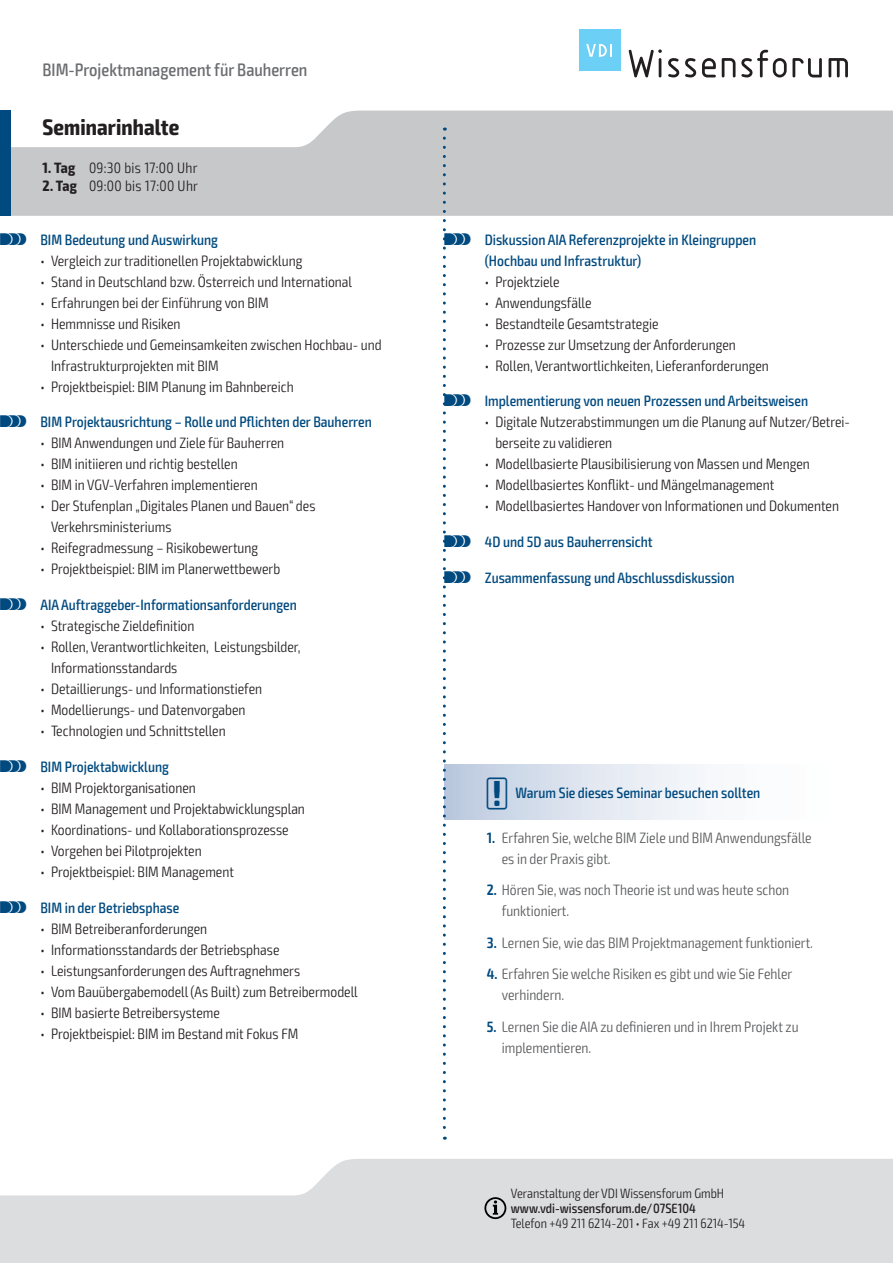
<style>
.page{position:relative;width:893px;height:1263px;background:#fff}
.page>*{position:absolute;margin:0;border:0;box-sizing:border-box;transform-origin:0 0}
.t1{font:700 condensed 22.5px "Exo 2";letter-spacing:.005em;color:#231f20}
.t2{font:500 condensed 18px "Exo 2";color:#6c6d70}
.t3{font:300 condensed 15px/21px "Exo 2";color:#231f20}
.t4{font:500 condensed 15px/21px "Exo 2";color:#004a7f}
.t5{font:300 condensed 15px/21px "Exo 2";color:#57585a}
.t6{font:300 condensed 15px "Exo 2";letter-spacing:.02em;color:#231f20}
.t7{font:300 condensed 13.5px "Exo 2";color:#231f20}
.t8{font:500 condensed 13.5px "Exo 2";color:#231f20}
.s1{font-weight:700}
.s2{font-family:"VDI Iconset S4 A Regular";font-weight:400;font-stretch:normal}
.s3{font-weight:600;color:#004a7f}
</style>
<div class="page">
<svg style="left:0;top:1159px;width:893px;height:104px;background:#e0e1e3"></svg>
<svg style="left:11px;top:111px;width:882px;height:105px;background:#cdced0"></svg>
<div style="left:0;top:111px;width:11px;height:105px;background:#004a7f"></div>
<svg style="left:484px;top:1197px;width:22px;height:22px"></svg>
<svg style="left:629px;top:49px;width:33px;height:28px"></svg>
<svg style="left:668px;top:58px;width:11px;height:19px"></svg>
<svg style="left:685px;top:58px;width:11px;height:19px"></svg>
<svg style="left:702px;top:58px;width:14px;height:19px"></svg>
<svg style="left:722px;top:58px;width:13px;height:19px"></svg>
<svg style="left:741px;top:50px;width:81px;height:27px"></svg>
<svg style="left:828px;top:58px;width:20px;height:19px"></svg>
<div style="left:579px;top:30px;width:41px;height:41px;background:#6bcff6"></div>
<svg style="left:586px;top:44px;width:26px;height:13px"></svg>
<div style="left:444px;top:765px;width:406px;height:55px;background:linear-gradient(to right,#c4d0e3,#fff)"></div>
<svg style="left:443px;top:138px;width:3px;height:1002px"></svg>
<p class="t2" style="left:43px;top:59px;width:266px">BIM-Projektmanagement für Bauherren</p>
<h1 class="t1" style="left:43px;top:113px;width:138px">Seminarinhalte</h1>
<p class="t6" style="left:43px;top:159px;width:157px"><span class="s1">1. Tag</span> 09:30 bis 17:00 Uhr</p>
<p class="t6" style="left:43px;top:177px;width:157px"><span class="s1">2. Tag</span> 09:00 bis 17:00 Uhr</p>
<p class="t4" style="left:0;top:229px;width:220px"><span class="s2">S</span> BIM Bedeutung und Auswirkung</p>
<p class="t3" style="left:40px;top:250px;width:264px">• Vergleich zur traditionellen Projektabwicklung</p>
<p class="t3" style="left:40px;top:271px;width:313px">• Stand in Deutschland bzw. Österreich und International</p>
<p class="t3" style="left:40px;top:292px;width:230px">• Erfahrungen bei der Einführung von BIM</p>
<p class="t3" style="left:40px;top:313px;width:142px">• Hemmnisse und Risiken</p>
<p class="t3" style="left:51px;top:334px;width:332px;text-indent:-11px">• Unterschiede und Gemeinsamkeiten zwischen Hochbau- und<br>Infrastrukturprojekten mit BIM</p>
<p class="t3" style="left:40px;top:376px;width:255px">• Projektbeispiel: BIM Planung im Bahnbereich</p>
<p class="t4" style="left:0;top:412px;width:373px"><span class="s2">S</span> BIM Projektausrichtung – Rolle und Pflichten der Bauherren</p>
<p class="t3" style="left:40px;top:433px;width:245px">• BIM Anwendungen und Ziele für Bauherren</p>
<p class="t3" style="left:40px;top:454px;width:199px">• BIM initiieren und richtig bestellen</p>
<p class="t3" style="left:40px;top:475px;width:219px">• BIM in VGV-Verfahren implementieren</p>
<p class="t3" style="left:51px;top:496px;width:266px;text-indent:-11px">• Der Stufenplan „Digitales Planen und Bauen“ des<br>Verkehrsministeriums</p>
<p class="t3" style="left:40px;top:538px;width:219px">• Reifegradmessung – Risikobewertung</p>
<p class="t3" style="left:40px;top:559px;width:241px">• Projektbeispiel: BIM im Planerwettbewerb</p>
<p class="t4" style="left:0;top:595px;width:298px"><span class="s2">S</span> AIA Auftraggeber-Informationsanforderungen</p>
<p class="t3" style="left:40px;top:616px;width:156px">• Strategische Zieldefinition</p>
<p class="t3" style="left:51px;top:637px;width:251px;text-indent:-11px">• Rollen, Verantwortlichkeiten, Leistungsbilder,<br>Informationsstandards</p>
<p class="t3" style="left:40px;top:679px;width:223px">• Detaillierungs- und Informationstiefen</p>
<p class="t3" style="left:40px;top:700px;width:207px">• Modellierungs- und Datenvorgaben</p>
<p class="t3" style="left:40px;top:721px;width:187px">• Technologien und Schnittstellen</p>
<p class="t4" style="left:0;top:757px;width:171px"><span class="s2">S</span> BIM Projektabwicklung</p>
<p class="t3" style="left:40px;top:778px;width:157px">• BIM Projektorganisationen</p>
<p class="t3" style="left:40px;top:799px;width:266px">• BIM Management und Projektabwicklungsplan</p>
<p class="t3" style="left:40px;top:820px;width:250px">• Koordinations- und Kollaborationsprozesse</p>
<p class="t3" style="left:40px;top:841px;width:163px">• Vorgehen bei Pilotprojekten</p>
<p class="t3" style="left:40px;top:862px;width:195px">• Projektbeispiel: BIM Management</p>
<p class="t4" style="left:0;top:898px;width:181px"><span class="s2">S</span> BIM in der Betriebsphase</p>
<p class="t3" style="left:40px;top:919px;width:168px">• BIM Betreiberanforderungen</p>
<p class="t3" style="left:40px;top:940px;width:241px">• Informationsstandards der Betriebsphase</p>
<p class="t3" style="left:40px;top:961px;width:261px">• Leistungsanforderungen des Auftragnehmers</p>
<p class="t3" style="left:40px;top:982px;width:319px">• Vom Bauübergabemodell (As Built) zum Betreibermodell</p>
<p class="t3" style="left:40px;top:1003px;width:181px">• BIM basierte Betreibersysteme</p>
<p class="t3" style="left:40px;top:1024px;width:259px">• Projektbeispiel: BIM im Bestand mit Fokus FM</p>
<p class="t4" style="left:485px;top:229px;width:273px;text-indent:-40px"><span class="s2">S</span> Diskussion AIA Referenzprojekte in Kleingruppen (Hochbau und Infrastruktur)</p>
<p class="t3" style="left:485px;top:271px;width:76px">• Projektziele</p>
<p class="t3" style="left:485px;top:292px;width:108px">• Anwendungsfälle</p>
<p class="t3" style="left:485px;top:313px;width:175px">• Bestandteile Gesamtstrategie</p>
<p class="t3" style="left:485px;top:334px;width:253px">• Prozesse zur Umsetzung der Anforderungen</p>
<p class="t3" style="left:485px;top:355px;width:286px">• Rollen, Verantwortlichkeiten, Lieferanforderungen</p>
<p class="t4" style="left:444px;top:391px;width:365px"><span class="s2">S</span> Implementierung von neuen Prozessen und Arbeitsweisen</p>
<p class="t3" style="left:495px;top:412px;width:356px;text-indent:-11px">• Digitale Nutzerabstimmungen um die Planung auf Nutzer/Betrei&shy;berseite zu validieren</p>
<p class="t3" style="left:485px;top:454px;width:327px">• Modellbasierte Plausibilisierung von Massen und Mengen</p>
<p class="t3" style="left:485px;top:475px;width:291px">• Modellbasiertes Konflikt- und Mängelmanagement</p>
<p class="t3" style="left:485px;top:496px;width:356px">• Modellbasiertes Handover von Informationen und Dokumenten</p>
<p class="t4" style="left:444px;top:532px;width:210px"><span class="s2">S</span> 4D und 5D aus Bauherrensicht</p>
<p class="t4" style="left:444px;top:568px;width:292px"><span class="s2">S</span> Zusammenfassung und Abschlussdiskussion</p>
<p class="t4" style="left:487px;top:783px;width:275px"><span class="s2">!</span> Warum Sie dieses Seminar besuchen sollten</p>
<p class="t5" style="left:502px;top:827px;width:311px;text-indent:-15px"><span class="s3">1.</span> Erfahren Sie, welche BIM Ziele und BIM Anwendungsfälle es in der Praxis gibt.</p>
<p class="t5" style="left:502px;top:880px;width:289px;text-indent:-15px"><span class="s3">2.</span> Hören Sie, was noch Theorie ist und was heute schon funktioniert.</p>
<p class="t5" style="left:487px;top:932px;width:328px"><span class="s3">3.</span> Lernen Sie, wie das BIM Projektmanagement funktioniert.</p>
<p class="t5" style="left:502px;top:964px;width:292px;text-indent:-15px"><span class="s3">4.</span> Erfahren Sie welche Risiken es gibt und wie Sie Fehler verhindern.</p>
<p class="t5" style="left:502px;top:1016px;width:298px;text-indent:-15px"><span class="s3">5.</span> Lernen Sie die AIA zu definieren und in Ihrem Projekt zu implementieren.</p>
<p class="t7" style="left:511px;top:1185px;width:215px">Veranstaltung der VDI Wissensforum GmbH</p>
<p class="t8" style="left:511px;top:1200px;width:187px">www.vdi-wissensforum.de/07SE104</p>
<p class="t7" style="left:511px;top:1215px;width:236px">Telefon +49 211 6214-201 • Fax +49 211 6214-154</p>
</div>
